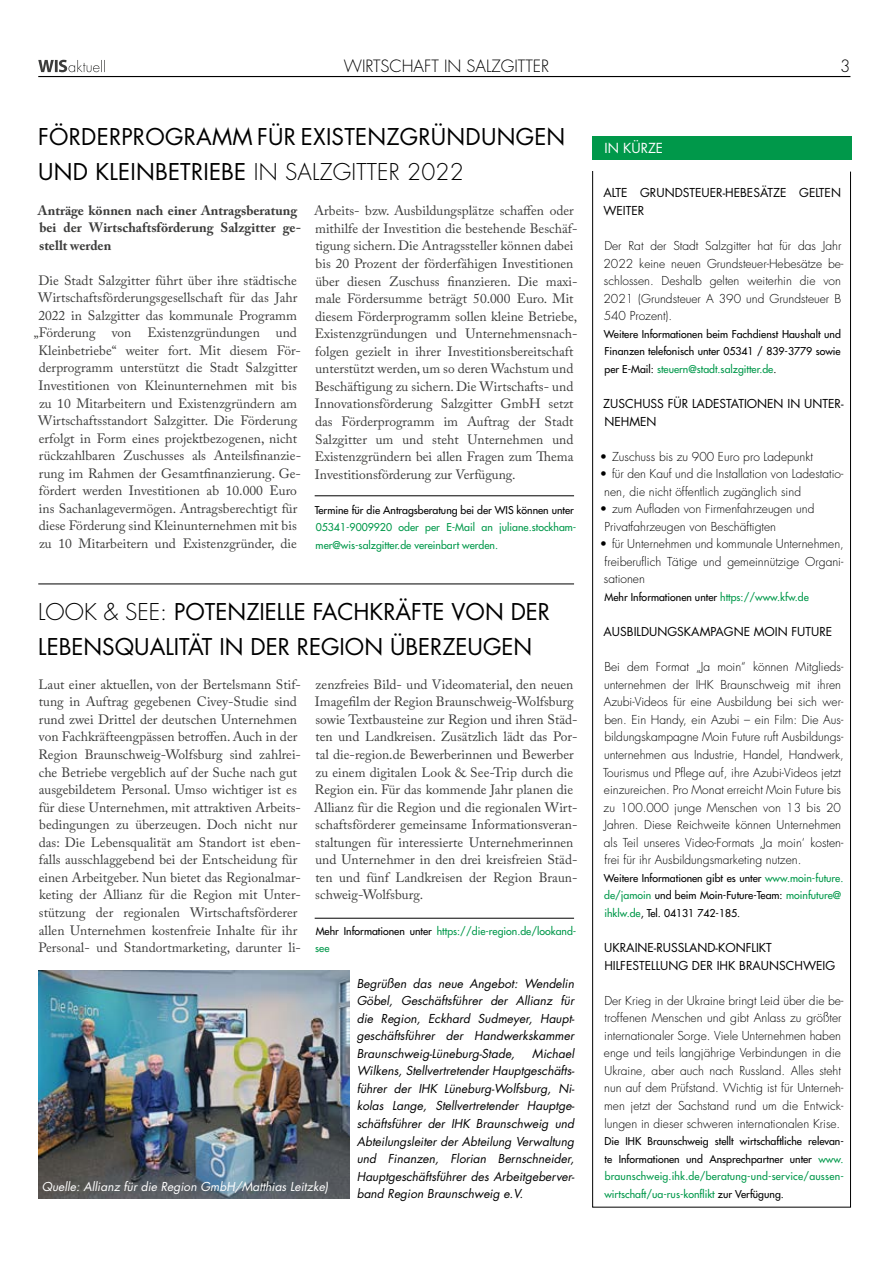
<style>
.page{position:relative;width:893px;height:1263px;background:#fff}
.page>*{position:absolute;margin:0;border:0;box-sizing:border-box;transform-origin:0 0}
.t1{font:22.5px/34.5px "Futura Std";color:#000}
.t2{font:300 16.5px "Futura Std";color:#000}
.t3{font:13.5px/17.5px "Adobe Caslon Pro";color:#3c3c3b}
.t4{font:700 13.5px/17.5px "Adobe Caslon Pro";color:#3c3c3b}
.t5{font:13.5px "Futura Std";color:#fff}
.t6{font:300 12px/17.5px "Futura Std";color:#000}
.t7{font:italic 12px/17.5px "Futura Std";color:#000;text-align:justify}
.t8{font:12px/17.5px "Futura Std";color:#000}
.t9{font:italic 12px "Futura Std";color:#fff}
.t10{font:500 10.5px/17.5px "Futura Std";color:#000;text-align:justify}
.t11{font:500 10.5px/17.5px "Futura Std";color:#00984a}
.s1{font-weight:300}
.s2{color:#000}
.s3{color:#00984a}
</style>
<div class="page">
<hr style="left:38px;top:76px;width:812px;height:1px;background:#000">
<svg style="left:38px;top:60px;width:67px;height:12px"></svg>
<hr style="left:315px;top:918px;width:259px;height:1px;background:#000">
<hr style="left:315px;top:495px;width:259px;height:1px;background:#000">
<hr style="left:38px;top:583px;width:536px;height:1px;background:#000">
<svg style="left:592px;top:171px;width:259px;height:1037px"></svg>
<div style="left:592px;top:136px;width:259px;height:23px;background:#00984a"></div>
<img style="left:38px;top:970px;width:312px;height:228px">
<svg style="left:594px;top:1194px;width:76px;height:13px"></svg>
<p class="t2" style="left:344px;top:56px;width:207px">WIRTSCHAFT IN SALZGITTER</p>
<p class="t2" style="left:840px;top:56px;width:12px">3</p>
<h1 class="t1" style="left:38px;top:120px;width:529px">FÖRDERPROGRAMM FÜR EXISTENZGRÜNDUNGEN<br>UND KLEINBETRIEBE <span class="s1">IN SALZGITTER 2022</span></h1>
<p class="t4" style="left:38px;top:201px;width:265px">Anträge können nach einer Antragsberatung bei der Wirtschaftsförderung Salzgitter ge&shy;stellt werden</p>
<p class="t3" style="left:34px;top:271px;width:269px;text-align:center">Die Stadt Salzgitter führt über ihre städtische Wirtschaftsförderungsgesellschaft für das Jahr 2022 in Salzgitter das kommunale Programm „Förderung von Existenzgründungen und Kleinbetriebe“ weiter fort. Mit diesem För&shy;derprogramm unterstützt die Stadt Salzgitter Investitionen von Kleinunternehmen mit bis zu 10 Mitarbeitern und Existenzgründern am Wirtschaftsstandort Salzgitter. Die Förderung erfolgt in Form eines projektbezogenen, nicht rückzahlbaren Zuschusses als Anteilsfinanzie&shy;rung im Rahmen der Gesamtfinanzierung. Ge&shy;fördert werden Investitionen ab 10.000 Euro ins Sachanlagevermögen. Antragsberechtigt für diese Förderung sind Kleinunternehmen mit bis zu 10 Mitarbeitern und Existenzgründer, die</p>
<p class="t3" style="left:314px;top:202px;width:265px">Arbeits- bzw. Ausbildungsplätze schaffen oder mithilfe der Investition die bestehende Beschäf&shy;tigung sichern. Die Antragssteller können dabei bis 20 Prozent der förderfähigen Investitionen über diesen Zuschuss finanzieren. Die maxi&shy;male Fördersumme beträgt 50.000 Euro. Mit diesem Förderprogramm sollen kleine Betriebe, Existenzgründungen und Unternehmensnach&shy;folgen gezielt in ihrer Investitionsbereitschaft unterstützt werden, um so deren Wachstum und Beschäftigung zu sichern. Die Wirtschafts- und Innovationsförderung Salzgitter GmbH setzt das Förderprogramm im Auftrag der Stadt Salzgitter um und steht Unternehmen und Existenzgründern bei allen Fragen zum Thema Investitionsförderung zur Verfügung.</p>
<p class="t10" style="left:315px;top:501px;width:261px">Termine für die Antragsberatung bei der WIS können unter</p>
<p class="t11" style="left:316px;top:519px;width:262px">05341-9009920 oder per E-Mail an juliane.stockham&shy;mer@wis-salzgitter.de vereinbart werden.</p>
<h1 class="t1" style="left:38px;top:595px;width:513px"><span class="s1">LOOK &amp; SEE:</span> POTENZIELLE FACHKRÄFTE VON DER<br>LEBENSQUALITÄT IN DER REGION ÜBERZEUGEN</h1>
<p class="t3" style="left:39px;top:675px;width:264px">Laut einer aktuellen, von der Bertelsmann Stif&shy;tung in Auftrag gegebenen Civey-Studie sind rund zwei Drittel der deutschen Unternehmen von Fachkräfteengpässen betroffen. Auch in der Region Braunschweig-Wolfsburg sind zahlrei&shy;che Betriebe vergeblich auf der Suche nach gut ausgebildetem Personal. Umso wichtiger ist es für diese Unternehmen, mit attraktiven Arbeits&shy;bedingungen zu überzeugen. Doch nicht nur das: Die Lebensqualität am Standort ist eben&shy;falls ausschlaggebend bei der Entscheidung für einen Arbeitgeber. Nun bietet das Regionalmar&shy;keting der Allianz für die Region mit Unter&shy;stützung der regionalen Wirtschaftsförderer allen Unternehmen kostenfreie Inhalte für ihr Personal- und Standortmarketing, darunter li-</p>
<p class="t3" style="left:314px;top:675px;width:265px">zenzfreies Bild- und Videomaterial, den neuen Imagefilm der Region Braunschweig-Wolfsburg sowie Textbausteine zur Region und ihren Städ&shy;ten und Landkreisen. Zusätzlich lädt das Por&shy;tal die-region.de Bewerberinnen und Bewerber zu einem digitalen Look &amp; See-Trip durch die Region ein. Für das kommende Jahr planen die Allianz für die Region und die regionalen Wirt&shy;schaftsförderer gemeinsame Informationsveran&shy;staltungen für interessierte Unternehmerinnen und Unternehmer in den drei kreisfreien Städ&shy;ten und fünf Landkreisen der Region Braun&shy;schweig-Wolfsburg.</p>
<p class="t11" style="left:315px;top:922px;width:263px"><span class="s2">Mehr Informationen unter</span> https://die-region.de/lookand&shy;see</p>
<p class="t9" style="left:42px;top:1178px;width:288px">Quelle: Allianz für die Region GmbH/Matthias Leitzke)</p>
<p class="t7" style="left:357px;top:974px;width:219px">Begrüßen das neue Angebot: Wendelin Göbel, Geschäftsführer der Allianz für die Region, Eckhard Sudmeyer, Haupt&shy;geschäftsführer der Handwerkskammer Braunschweig-Lüneburg-Stade,</p>
<p class="t7" style="left:357px;top:1045px;width:219px;text-indent:175px">Michael Wilkens, Stellvertretender Hauptgeschäfts&shy;führer der IHK Lüneburg-Wolfsburg, Ni&shy;kolas Lange, Stellvertretender Hauptge&shy;schäftsführer der IHK Braunschweig und Abteilungsleiter der Abteilung Verwaltung und Finanzen, Florian Bernschneider, Hauptgeschäftsführer des Arbeitgeberver&shy;band Region Braunschweig e.V.</p>
<p class="t5" style="left:605px;top:140px;width:60px">IN KÜRZE</p>
<p class="t8" style="left:603px;top:184px;width:239px">ALTE GRUNDSTEUER-HEBESÄTZE GELTEN<br>WEITER</p>
<p class="t6" style="left:603px;top:237px;width:241px">Der Rat der Stadt Salzgitter hat für das Jahr 2022 keine neuen Grundsteuer-Hebesätze be&shy;schlossen. Deshalb gelten weiterhin die von 2021 (Grundsteuer A 390 und Grundsteuer B 540 Prozent).</p>
<p class="t10" style="left:604px;top:325px;width:239px">Weitere Informationen beim Fachdienst Haushalt und Finanzen telefonisch unter 05341 / 839-3779 sowie per E-Mail: <span class="s3">steuern@stadt.salzgitter.de</span>.</p>
<p class="t8" style="left:603px;top:395px;width:242px">ZUSCHUSS FÜR LADESTATIONEN IN UNTER-<br>NEHMEN</p>
<p class="t6" style="left:600px;top:448px;width:215px">• Zuschuss bis zu 900 Euro pro Ladepunkt</p>
<p class="t6" style="left:604px;top:465px;width:241px;text-indent:-4px">• für den Kauf und die Installation von Ladestatio&shy;nen, die nicht öffentlich zugänglich sind</p>
<p class="t6" style="left:604px;top:500px;width:212px;text-indent:-5px">• zum Aufladen von Firmenfahrzeugen und<br>Privatfahrzeugen von Beschäftigten</p>
<p class="t6" style="left:604px;top:536px;width:242px;text-align:justify;text-indent:-4px">• für Unternehmen und kommunale Unternehmen, freiberuflich Tätige und gemeinnützige Organi&shy;sationen</p>
<p class="t10" style="left:605px;top:588px;width:206px">Mehr Informationen unter <span class="s3">https://www.kfw.de</span></p>
<p class="t8" style="left:603px;top:623px;width:230px">AUSBILDUNGSKAMPAGNE MOIN FUTURE</p>
<p class="t6" style="left:603px;top:658px;width:242px">Bei dem Format „Ja moin“ können Mitglieds&shy;unternehmen der IHK Braunschweig mit ihren Azubi-Videos für eine Ausbildung bei sich wer&shy;ben. Ein Handy, ein Azubi – ein Film: Die Aus&shy;bildungskampagne Moin Future ruft Ausbildungs&shy;unternehmen aus Industrie, Handel, Handwerk, Tourismus und Pflege auf, ihre Azubi-Videos jetzt einzureichen. Pro Monat erreicht Moin Future bis zu 100.000 junge Menschen von 13 bis 20<br>Jahren. Diese Reichweite können Unternehmen als Teil unseres Video-Formats ,Ja moin‘ kosten&shy;frei für ihr Ausbildungsmarketing nutzen.</p>
<p class="t10" style="left:604px;top:869px;width:241px;text-align:left">Weitere Informationen gibt es unter <span class="s3">www.moin-future. de/jamoin</span> und beim Moin-Future-Team: <span class="s3">moinfuture@ ihklw.de</span>, Tel. 04131 742-185.</p>
<p class="t8" style="left:604px;top:939px;width:232px">UKRAINE-RUSSLAND-KONFLIKT<br>HILFESTELLUNG DER IHK BRAUNSCHWEIG</p>
<p class="t6" style="left:604px;top:992px;width:241px">Der Krieg in der Ukraine bringt Leid über die be&shy;troffenen Menschen und gibt Anlass zu größter internationaler Sorge. Viele Unternehmen haben enge und teils langjährige Verbindungen in die Ukraine, aber auch nach Russland. Alles steht nun auf dem Prüfstand. Wichtig ist für Unterneh&shy;men jetzt der Sachstand rund um die Entwick&shy;lungen in dieser schweren internationalen Krise.</p>
<p class="t10" style="left:604px;top:1132px;width:241px">Die IHK Braunschweig stellt wirtschaftliche relevan&shy;te Informationen und Ansprechpartner unter <span class="s3">www. braunschweig.ihk.de/beratung-und-service/aussen&shy;wirtschaft/ua-rus-konflikt</span> zur Verfügung.</p>
</div>
